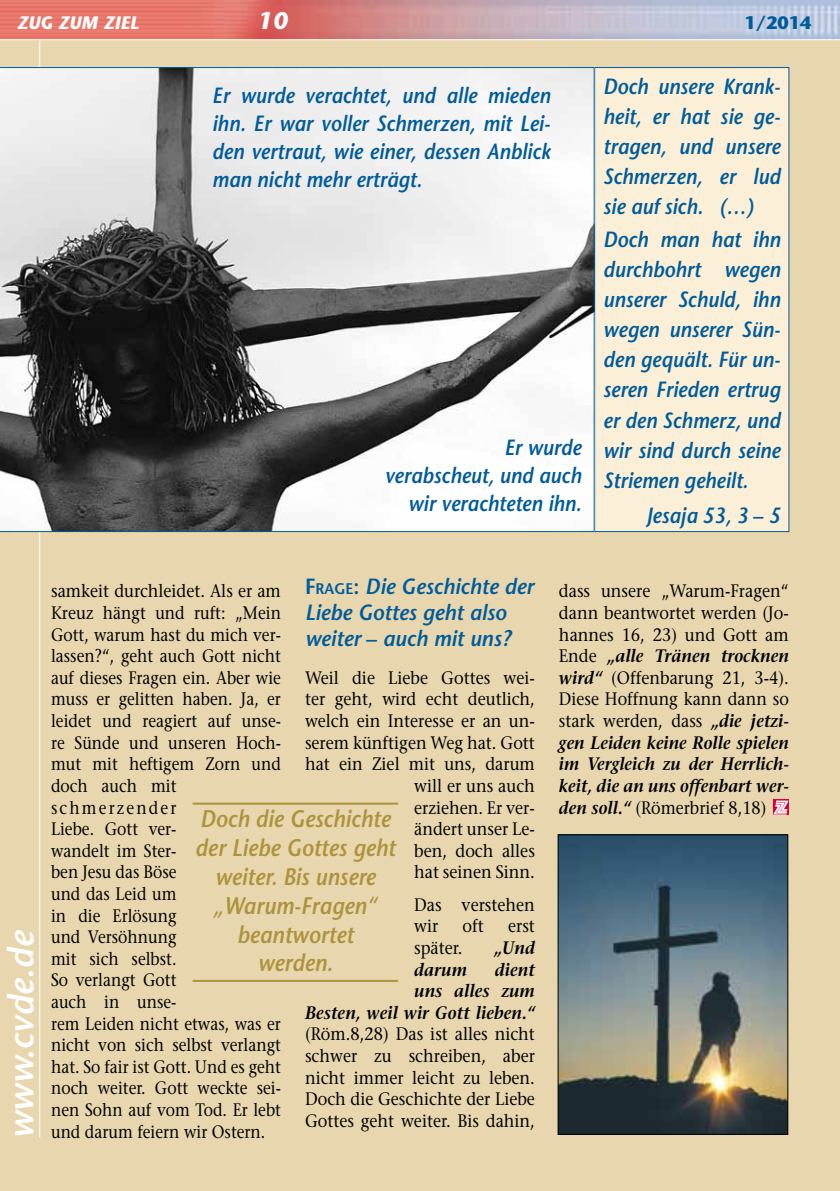
<style>
.page{position:relative;width:840px;height:1191px;background:#fff}
.page>*{position:absolute;margin:0;border:0;box-sizing:border-box;transform-origin:0 0}
.t1{font:italic 600 36px "Stone Sans";color:#fff}
.t2{font:italic 600 24px/28.8px "Stone Sans";color:#ad933d;text-align:center;scale:.9 1}
.t3{font:italic 700 24px "Stone Sans";color:#fff}
.t4{font:italic 600 22px/30.2px "Stone Sans";color:#005b9a;text-align:justify;scale:.9 1}
.t5{font:italic 600 22px/26px "Stone Sans";color:#005b9a;scale:.95 1}
.t6{font:18px/21.6px "Stone Serif";color:#000;scale:.9 1}
.t7{font:italic 600 18px/21.6px "Stone Serif";color:#000;text-align:right;scale:.9 1}
.t8{font:italic 700 18px "Stone Sans";color:#fff}
.t9{font:700 18px "Stone Sans";color:#005b9a}
.s1{font-style:normal}
.s2{font-style:normal;font-size:15.4px}
.s3{font-weight:600;font-style:italic}
</style>
<div class="page">
<div style="left:0;top:28px;width:839px;height:1163px;background:#e8d7ae"></div>
<hr style="left:192px;top:802px;width:206px;height:2px;background:#ad933d">
<hr style="left:192px;top:980px;width:206px;height:2px;background:#ad933d">
<img style="left:559px;top:836px;width:226px;height:297px">
<div style="left:557px;top:834px;width:230px;height:301px;border:1px solid #000"></div>
<div style="left:772px;top:798px;width:16px;height:16px;background:#db0031"></div>
<div style="left:772px;top:800px;width:16px;height:14px;background:#e8d7ae"></div>
<svg style="left:773px;top:800px;width:15px;height:14px"></svg>
<div style="left:594px;top:68px;width:194px;height:463px;background:#fbf0d7"></div>
<div style="left:594px;top:67px;width:195px;height:465px;border:1px solid #005b9a"></div>
<img style="left:0;top:0;width:839px;height:39px">
<hr style="left:0;top:39px;width:839px;height:1px;background:#fff">
<hr style="left:39px;top:40px;width:1px;height:1097px;background:#fff">
<svg style="left:0;top:67px;width:594px;height:465px;background:#a8a9a9"></svg>
<p class="t8" style="left:17px;top:11px;width:123px">ZUG ZUM ZIEL</p>
<h2 class="t3" style="left:257px;top:6px;width:32px">10</h2>
<p class="t9" style="left:744px;top:11px;width:69px">1/2014</p>
<p class="t4" style="left:212px;top:81px;width:377px;line-height:28px">Er wurde verachtet, und alle mieden ihn. Er war voller Schmerzen, mit Lei&shy;den vertraut, wie einer, dessen Anblick man nicht mehr erträgt.</p>
<p class="t4" style="left:384px;top:433px;width:220px;line-height:28px;text-align:right">r wurde<br>verabscheut, und auch wir verachteten ihn.</p>
<p class="t4" style="left:355px;top:432px;width:61px">E</p>
<p class="t4" style="left:602px;top:70px;width:198px">Doch unsere Krank&shy;heit, er hat sie ge&shy;tragen, und unsere Schmerzen, er lud sie auf sich. (…)</p>
<p class="t4" style="left:602px;top:223px;width:198px">Doch man hat ihn durchbohrt wegen unserer Schuld, ihn wegen unserer Sün&shy;den gequält. Für un&shy;seren Frieden ertrug er den Schmerz, und wir sind durch seine Striemen geheilt.</p>
<p class="t4" style="left:646px;top:500px;width:150px">Jesaja 53, 3 – 5</p>
<h1 class="t1" style="left:-2px;top:1139px;width:210px;rotate:-90deg">www.cvde.de</h1>
<p class="t6" style="left:51px;top:580px;width:257px">samkeit durchleidet. Als er am<br>Kreuz hängt und ruft: „Mein<br>Gott, warum hast du mich ver&shy;lassen?“, geht auch Gott nicht auf dieses Fragen ein. Aber wie muss er gelitten haben. Ja, er leidet und reagiert auf unse&shy;re Sünde und unseren Hoch&shy;mut mit heftigem Zorn und doch auch mit schmerzender<br>Liebe. Gott ver-<br>wandelt im Ster-<br>ben Jesu das Böse<br>und das Leid um<br>in die Erlösung<br>und Versöhnung<br>mit sich selbst.<br>So verlangt Gott<br>auch in unse-<br>rem Leiden nicht etwas, was er nicht von sich selbst verlangt hat. So fair ist Gott. Und es geht noch weiter. Gott weckte sei&shy;nen Sohn auf vom Tod. Er lebt und darum feiern wir Ostern.</p>
<p class="t5" style="left:305px;top:573px;width:242px"><span class="s1">F</span><span class="s2">RAGE</span><span class="s1">:</span> Die Geschichte der<br>Liebe Gottes geht also weiter – auch mit uns?</p>
<p class="t6" style="left:305px;top:666px;width:257px;text-align:right">Weil die Liebe Gottes wei&shy;ter geht, wird echt deutlich, welch ein Interesse er an un&shy;serem künftigen Weg hat. Gott hat ein Ziel mit uns, darum will er uns auch<br>erziehen. Er ver-<br>ändert unser Le-<br>ben, doch alles<br>hat seinen Sinn.</p>
<p class="t6" style="left:414px;top:893px;width:136px">Das verstehen wir</p>
<h2 class="t2" style="left:195px;top:804px;width:224px">Doch die Geschichte der Liebe Gottes geht weiter. Bis unsere „Warum-Fragen“ beantwortet<br>werden.</h2>
<p class="t6" style="left:462px;top:915px;width:25px">oft</p>
<p class="t6" style="left:508px;top:915px;width:31px">erst</p>
<p class="t6" style="left:414px;top:936px;width:55px">später.</p>
<p class="t7" style="left:493px;top:937px;width:47px">„Und</p>
<p class="t7" style="left:414px;top:958px;width:60px">darum</p>
<p class="t7" style="left:305px;top:958px;width:257px">dient<br>uns alles zum<br>Besten, weil wir Gott lieben.“</p>
<p class="t6" style="left:305px;top:1023px;width:257px;text-align:justify">(Röm.8,28) Das ist alles nicht schwer zu schreiben, aber nicht immer leicht zu leben.<br>Doch die Geschichte der Liebe Gottes geht weiter. Bis dahin,</p>
<p class="t6" style="left:558px;top:580px;width:257px;text-align:justify">dass unsere „Warum-Fragen“ dann beantwortet werden (Jo&shy;hannes 16, 23) und Gott am Ende <span class="s3">„alle Tränen trocknen wird“</span> (Offenbarung 21, 3-4).<br>Diese Hoffnung kann dann so stark werden, dass <span class="s3">„die jetzi&shy;gen Leiden keine Rolle spielen im Vergleich zu der Herrlich&shy;keit, die an uns offenbart wer&shy;den soll.“</span> (Römerbrief 8,18)</p>
</div>
